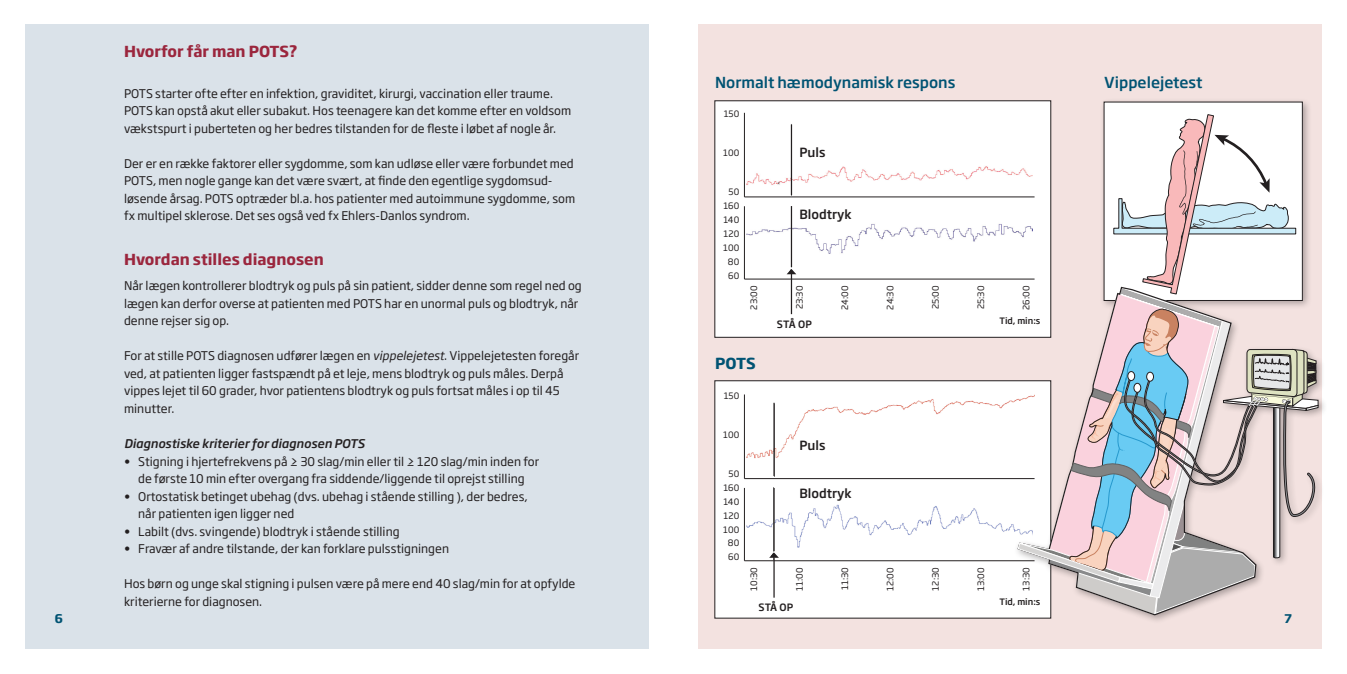
<style>
.page{position:relative;width:1347px;height:674px;background:#fff}
.page>*{position:absolute;margin:0;border:0;box-sizing:border-box;transform-origin:0 0}
.Underrubrik{font:700 15px "Soho Gothic Pro";color:#9b263d}
.t1{font:500 15px "Soho Gothic Pro";color:#005373}
.t2{font:700 15px "Soho Gothic Pro";color:#005373}
.t3{font:500 12.5px "Soho Gothic Pro";color:#231f20}
.Brødtekst{font:11.88px/17.5px "Soho Gothic Pro";color:#231f20}
.Underrubrik_kursiv{font:italic 500 11.88px "Soho Gothic Pro";color:#231f20}
.Brødtekst-2{font:700 11.88px "Soho Gothic Pro";color:#005373}
.t4{font:500 10px "Soho Gothic Pro";letter-spacing:.015em;color:#231f20}
.t5{font:8.75px "Soho Gothic Pro";color:#231f20}
.t6{font:500 8.75px "Soho Gothic Pro";color:#231f20}
.s1{font-style:italic}
</style>
<div class="page">
<div style="left:698px;top:25px;width:624px;height:623px;background:#f3e2e0"></div>
<div style="left:25px;top:25px;width:623px;height:623px;background:#dae2e9"></div>
<svg style="left:714px;top:380px;width:300px;height:238px;background:#f8f7f7"></svg>
<hr style="left:744px;top:394px;width:1px;height:84px;background:#231f20">
<hr style="left:744px;top:478px;width:290px;height:1px;background:#231f20">
<hr style="left:744px;top:487px;width:1px;height:73px;background:#231f20">
<hr style="left:744px;top:560px;width:290px;height:1px;background:#231f20">
<div style="left:747px;top:487px;width:267px;height:72px;background:#fff"></div>
<hr style="left:773px;top:557px;width:1px;height:40px;background:#231f20">
<svg style="left:769px;top:552px;width:10px;height:5px"></svg>
<div style="left:747px;top:388px;width:267px;height:88px;background:#fff"></div>
<svg style="left:714px;top:100px;width:300px;height:238px;background:#f6f6f6"></svg>
<div style="left:747px;top:112px;width:267px;height:83px;background:#fff"></div>
<hr style="left:744px;top:206px;width:1px;height:73px;background:#231f20">
<hr style="left:744px;top:278px;width:290px;height:1px;background:#231f20">
<hr style="left:744px;top:113px;width:1px;height:84px;background:#231f20">
<hr style="left:744px;top:196px;width:290px;height:1px;background:#231f20">
<div style="left:747px;top:206px;width:267px;height:71px;background:#fff"></div>
<hr style="left:791px;top:273px;width:1px;height:41px;background:#231f20">
<svg style="left:786px;top:269px;width:10px;height:5px"></svg>
<div style="left:1014px;top:97px;width:313px;height:526px;background:#231f20;opacity:.35"></div>
<div style="left:1104px;top:102px;width:198px;height:198px;background:#fff"></div>
<svg style="left:1017px;top:114px;width:301px;height:501px"></svg>
<div style="left:1146px;top:372px;width:7px;height:9px;background:#fff;border-radius:50%"></div>
<div style="left:1146px;top:372px;width:7px;height:9px;border:1px solid #231f20;border-radius:50%"></div>
<div style="left:1133px;top:383px;width:7px;height:9px;background:#fff;border-radius:50%"></div>
<div style="left:1133px;top:383px;width:7px;height:9px;border:1px solid #231f20;border-radius:50%"></div>
<div style="left:1127px;top:371px;width:7px;height:9px;background:#fff;border-radius:50%"></div>
<div style="left:1127px;top:371px;width:7px;height:9px;border:1px solid #231f20;border-radius:50%"></div>
<hr style="left:791px;top:206px;width:1px;height:61px;background:#231f20">
<hr style="left:791px;top:124px;width:1px;height:71px;background:#231f20">
<hr style="left:773px;top:487px;width:1px;height:64px;background:#231f20">
<hr style="left:773px;top:402px;width:1px;height:74px;background:#231f20">
<p class="Underrubrik" style="left:124px;top:39px;width:175px">Hvorfor får man POTS?</p>
<p class="Brødtekst" style="left:124px;top:84px;width:448px">POTS starter ofte efter en infektion, graviditet, kirurgi, vaccination eller traume.<br>POTS kan opstå akut eller subakut. Hos teenagere kan det komme efter en voldsom vækstspurt i puberteten og her bedres tilstanden for de fleste i løbet af nogle år.</p>
<p class="Brødtekst" style="left:124px;top:154px;width:452px">Der er en række faktorer eller sygdomme, som kan udløse eller være forbundet med POTS, men nogle gange kan det være svært, at finde den egentlige sygdomsud&shy;løsende årsag. POTS optræder bl.a. hos patienter med autoimmune sygdomme, som fx multipel sklerose. Det ses også ved fx Ehlers-Danlos syndrom.</p>
<p class="Underrubrik" style="left:124px;top:248px;width:201px">Hvordan stilles diagnosen</p>
<p class="Brødtekst" style="left:124px;top:276px;width:459px">Når lægen kontrollerer blodtryk og puls på sin patient, sidder denne som regel ned og lægen kan derfor overse at patienten med POTS har en unormal puls og blodtryk, når denne rejser sig op.</p>
<p class="Brødtekst" style="left:124px;top:346px;width:456px">For at stille POTS diagnosen udfører lægen en <span class="s1">vippelejetest</span>. Vippelejetesten foregår ved, at patienten ligger fastspændt på et leje, mens blodtryk og puls måles. Derpå vippes lejet til 60 grader, hvor patientens blodtryk og puls fortsat måles i op til 45 minutter.</p>
<p class="Underrubrik_kursiv" style="left:124px;top:434px;width:242px">Diagnostiske kriterier for diagnosen POTS</p>
<p class="Brødtekst" style="left:124px;top:451px;width:417px;text-align:center">• Stigning i hjertefrekvens på ≥ 30 slag/min eller til ≥ 120 slag/min inden for de første 10 min efter overgang fra siddende/liggende til oprejst stilling</p>
<p class="Brødtekst" style="left:138px;top:486px;width:391px;text-indent:-14px">• Ortostatisk betinget ubehag (dvs. ubehag i stående stilling ), der bedres, når patienten igen ligger ned</p>
<p class="Brødtekst" style="left:124px;top:521px;width:277px">• Labilt (dvs. svingende) blodtryk i stående stilling</p>
<p class="Brødtekst" style="left:124px;top:539px;width:326px">• Fravær af andre tilstande, der kan forklare pulsstigningen</p>
<p class="Brødtekst" style="left:124px;top:574px;width:453px">Hos børn og unge skal stigning i pulsen være på mere end 40 slag/min for at opfylde kriterierne for diagnosen.</p>
<p class="t1" style="left:715px;top:71px;width:242px">Normalt hæmodynamisk respons</p>
<p class="t5" style="left:723px;top:107px;width:17px">150</p>
<p class="t5" style="left:723px;top:146px;width:18px">100</p>
<p class="t5" style="left:728px;top:185px;width:12px">50</p>
<p class="t5" style="left:723px;top:199px;width:17px">160</p>
<p class="t5" style="left:723px;top:213px;width:17px">140</p>
<p class="t5" style="left:723px;top:227px;width:17px">120</p>
<p class="t5" style="left:723px;top:241px;width:18px">100</p>
<p class="t5" style="left:728px;top:254px;width:13px">80</p>
<p class="t5" style="left:728px;top:268px;width:13px">60</p>
<p class="t3" style="left:799px;top:142px;width:28px">Puls</p>
<p class="t3" style="left:799px;top:204px;width:54px">Blodtryk</p>
<p class="t5" style="left:747px;top:309px;width:25px;rotate:-90deg">23:00</p>
<p class="t5" style="left:792px;top:309px;width:25px;rotate:-90deg">23:30</p>
<p class="t5" style="left:838px;top:310px;width:26px;rotate:-90deg">24:00</p>
<p class="t5" style="left:883px;top:309px;width:25px;rotate:-90deg">24:30</p>
<p class="t5" style="left:928px;top:309px;width:25px;rotate:-90deg">25:00</p>
<p class="t5" style="left:974px;top:309px;width:25px;rotate:-90deg">25:30</p>
<p class="t5" style="left:1019px;top:309px;width:26px;rotate:-90deg">26:00</p>
<p class="t4" style="left:777px;top:316px;width:36px">STÅ OP</p>
<p class="t6" style="left:999px;top:313px;width:42px">Tid, min:s</p>
<p class="t2" style="left:715px;top:351px;width:42px">POTS</p>
<p class="t5" style="left:723px;top:389px;width:17px">150</p>
<p class="t5" style="left:723px;top:427px;width:18px">100</p>
<p class="t5" style="left:728px;top:466px;width:12px">50</p>
<p class="t5" style="left:723px;top:481px;width:17px">160</p>
<p class="t5" style="left:723px;top:494px;width:17px">140</p>
<p class="t5" style="left:723px;top:508px;width:17px">120</p>
<p class="t5" style="left:723px;top:522px;width:18px">100</p>
<p class="t5" style="left:728px;top:536px;width:13px">80</p>
<p class="t5" style="left:728px;top:550px;width:13px">60</p>
<p class="t3" style="left:799px;top:435px;width:28px">Puls</p>
<p class="t3" style="left:799px;top:483px;width:54px">Blodtryk</p>
<p class="t5" style="left:747px;top:590px;width:25px;rotate:-90deg">10:30</p>
<p class="t5" style="left:792px;top:590px;width:25px;rotate:-90deg">11:00</p>
<p class="t5" style="left:838px;top:590px;width:24px;rotate:-90deg">11:30</p>
<p class="t5" style="left:883px;top:590px;width:25px;rotate:-90deg">12:00</p>
<p class="t5" style="left:928px;top:590px;width:25px;rotate:-90deg">12:30</p>
<p class="t5" style="left:974px;top:590px;width:25px;rotate:-90deg">13:00</p>
<p class="t5" style="left:1019px;top:590px;width:25px;rotate:-90deg">13:30</p>
<p class="t4" style="left:758px;top:599px;width:36px">STÅ OP</p>
<p class="t6" style="left:999px;top:595px;width:42px">Tid, min:s</p>
<p class="t1" style="left:1104px;top:71px;width:100px">Vippelejetest</p>
<p class="Brødtekst-2" style="left:55px;top:609px;width:10px">6</p>
<p class="Brødtekst-2" style="left:1284px;top:609px;width:9px">7</p>
</div>
